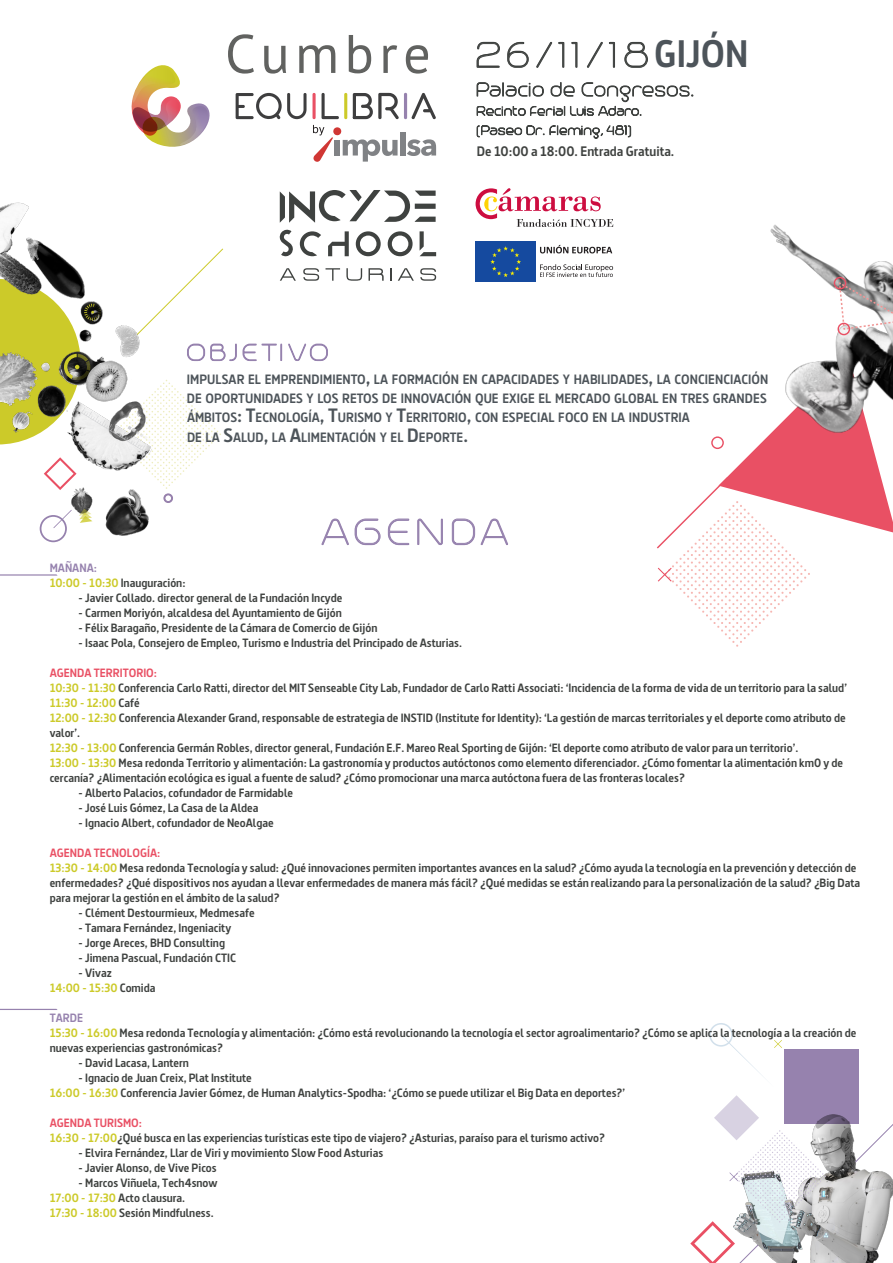
<style>
.page{position:relative;width:893px;height:1263px;background:#fff}
.page>*{position:absolute;margin:0;border:0;box-sizing:border-box;transform-origin:0 0}
.t1{font:54.3px "PT Sans";letter-spacing:.1em;color:#616260}
.t2{font:100 44.7px "Trench";color:#3f4240}
.t3{font:100 16.05px "Trench";color:#3f4240}
.t4{font:700 13.8px "Dsignes";color:#3f4240}
.t5{font:700 13.5px/19.4px "Dsignes";letter-spacing:.005em;color:#4d545a}
.t6{font:700 12px/15px "Dsignes";color:#3f4240}
.s1{font-family:"Dsignes";font-weight:700;font-size:38.25px;color:#4d545a}
.s2{font-size:19.35px}
.s3{color:#9682ae}
.s4{color:#ccca29}
.s5{color:#e95064}
</style>
<div class="page">
<img style="left:0;top:202px;width:149px;height:341px">
<svg style="left:79px;top:509px;width:13px;height:14px"></svg>
<svg style="left:40px;top:510px;width:32px;height:32px"></svg>
<div style="left:785px;top:1049px;width:74px;height:74px;background:#9682ae"></div>
<img style="left:826px;top:1114px;width:67px;height:149px">
<svg style="left:690px;top:1095px;width:136px;height:168px"></svg>
<svg style="left:855px;top:1118px;width:38px;height:44px"></svg>
<svg style="left:709px;top:1023px;width:73px;height:51px"></svg>
<svg style="left:657px;top:436px;width:236px;height:211px"></svg>
<img style="left:729px;top:224px;width:164px;height:255px">
<svg style="left:834px;top:277px;width:59px;height:58px"></svg>
<svg style="left:0;top:248px;width:237px;height:255px"></svg>
<svg style="left:243px;top:344px;width:39px;height:17px"></svg>
<svg style="left:288px;top:343px;width:40px;height:18px"></svg>
<svg style="left:476px;top:188px;width:137px;height:39px"></svg>
<svg style="left:540px;top:245px;width:72px;height:9px"></svg>
<svg style="left:540px;top:264px;width:73px;height:13px"></svg>
<div style="left:476px;top:241px;width:60px;height:41px;background:#154a9f"></div>
<svg style="left:490px;top:246px;width:31px;height:31px"></svg>
<svg style="left:300px;top:231px;width:21px;height:25px"></svg>
<svg style="left:328px;top:231px;width:21px;height:25px"></svg>
<svg style="left:356px;top:231px;width:25px;height:25px"></svg>
<svg style="left:388px;top:231px;width:25px;height:25px"></svg>
<svg style="left:420px;top:231px;width:16px;height:25px"></svg>
<svg style="left:280px;top:268px;width:16px;height:13px"></svg>
<svg style="left:303px;top:268px;width:16px;height:13px"></svg>
<svg style="left:325px;top:268px;width:15px;height:13px"></svg>
<svg style="left:346px;top:268px;width:16px;height:13px"></svg>
<svg style="left:369px;top:268px;width:15px;height:13px"></svg>
<svg style="left:390px;top:268px;width:1px;height:13px"></svg>
<svg style="left:398px;top:268px;width:16px;height:13px"></svg>
<svg style="left:420px;top:268px;width:16px;height:13px"></svg>
<svg style="left:280px;top:190px;width:156px;height:33px"></svg>
<svg style="left:280px;top:230px;width:13px;height:26px"></svg>
<svg style="left:477px;top:42px;width:23px;height:26px"></svg>
<svg style="left:507px;top:42px;width:22px;height:26px"></svg>
<svg style="left:537px;top:42px;width:15px;height:26px"></svg>
<svg style="left:558px;top:42px;width:6px;height:26px"></svg>
<svg style="left:571px;top:42px;width:6px;height:26px"></svg>
<svg style="left:587px;top:42px;width:16px;height:26px"></svg>
<svg style="left:609px;top:42px;width:6px;height:26px"></svg>
<svg style="left:624px;top:42px;width:24px;height:26px"></svg>
<svg style="left:477px;top:82px;width:216px;height:34px"></svg>
<svg style="left:477px;top:125px;width:67px;height:12px"></svg>
<svg style="left:550px;top:125px;width:81px;height:14px"></svg>
<svg style="left:313px;top:93px;width:3px;height:26px"></svg>
<svg style="left:322px;top:93px;width:25px;height:26px"></svg>
<svg style="left:353px;top:93px;width:83px;height:26px"></svg>
<svg style="left:236px;top:93px;width:71px;height:26px"></svg>
<svg style="left:132px;top:65px;width:78px;height:82px"></svg>
<svg style="left:313px;top:125px;width:85px;height:37px"></svg>
<div style="left:400px;top:132px;width:6px;height:24px;background:#808285"></div>
<svg style="left:407px;top:139px;width:29px;height:17px"></svg>
<svg style="left:0;top:574px;width:58px;height:2px"></svg>
<svg style="left:0;top:1009px;width:58px;height:1px"></svg>
<svg style="left:322px;top:519px;width:27px;height:27px"></svg>
<svg style="left:355px;top:519px;width:25px;height:26px"></svg>
<svg style="left:388px;top:519px;width:21px;height:26px"></svg>
<svg style="left:417px;top:519px;width:26px;height:26px"></svg>
<svg style="left:452px;top:519px;width:23px;height:26px"></svg>
<svg style="left:481px;top:519px;width:27px;height:26px"></svg>
<h1 class="t1" style="left:225px;top:19px;width:207px">Cumbre</h1>
<h2 class="t2" style="left:477px;top:34px;width:273px">26/11/18<span class="s1">GIJÓN</span></h2>
<h3 class="t3" style="left:477px;top:103px;width:168px">Recinto Ferial Luis Adaro.</h3>
<p class="t4" style="left:477px;top:143px;width:199px">De 10:00 a 18:00. Entrada Gratuita.</p>
<p class="t5" style="left:187px;top:369px;width:583px">IMPULSAR EL EMPRENDIMIENTO<span class="s2">,</span> LA FORMACIÓN EN CAPACIDADES Y HABILIDADES<span class="s2">,</span> LA CONCIENCIACIÓN DE OPORTUNIDADES Y LOS RETOS DE INNOVACIÓN QUE EXIGE EL MERCADO GLOBAL EN TRES GRANDES ÁMBITOS<span class="s2">: T</span>ECNOLOGÍA<span class="s2">, T</span>URISMO Y <span class="s2">T</span>ERRITORIO<span class="s2">,</span> CON ESPECIAL FOCO EN LA INDUSTRIA<br>DE LA <span class="s2">S</span>ALUD<span class="s2">,</span> LA <span class="s2">A</span>LIMENTACIÓN Y EL <span class="s2">D</span>EPORTE<span class="s2">.</span></p>
<p class="t6" style="left:50px;top:560px;width:137px"><span class="s3">MAÑANA:<br></span><span class="s4">10:00 - 10:30</span> Inauguración:</p>
<p class="t6" style="left:78px;top:590px;width:266px">- Javier Collado. director general de la Fundación Incyde</p>
<p class="t6" style="left:78px;top:605px;width:265px">- Carmen Moriyón, alcaldesa del Ayuntamiento de Gijón</p>
<p class="t6" style="left:78px;top:620px;width:301px">- Félix Baragaño, Presidente de la Cámara de Comercio de Gijón</p>
<p class="t6" style="left:78px;top:635px;width:386px">- Isaac Pola, Consejero de Empleo, Turismo e Industria del Principado de Asturias.</p>
<p class="t6" style="left:50px;top:665px;width:799px"><span class="s5">AGENDA TERRITORIO:<br></span><span class="s4">10:30 - 11:30</span> Conferencia Carlo Ratti, director del MIT Senseable City Lab, Fundador de Carlo Ratti Associati: ‘Incidencia de la forma de vida de un territorio para la salud’ <span class="s4">11:30 - 12:00</span> Café<br><span class="s4">12:00 - 12:30</span> Conferencia Alexander Grand, responsable de estrategia de INSTID (Institute for Identity): ‘La gestión de marcas territoriales y el deporte como atributo de valor’.<br><span class="s4">12:30 - 13:00</span> Conferencia Germán Robles, director general, Fundación E.F. Mareo Real Sporting de Gijón: ‘El deporte como atributo de valor para un territorio’.<br><span class="s4">13:00 - 13:30</span> Mesa redonda Territorio y alimentación: La gastronomía y productos autóctonos como elemento diferenciador. ¿Cómo fomentar la alimentación km0 y de cercanía? ¿Alimentación ecológica es igual a fuente de salud? ¿Cómo promocionar una marca autóctona fuera de las fronteras locales?</p>
<p class="t6" style="left:78px;top:785px;width:217px">- Alberto Palacios, cofundador de Farmidable</p>
<p class="t6" style="left:78px;top:800px;width:182px">- José Luis Gómez, La Casa de la Aldea</p>
<p class="t6" style="left:78px;top:815px;width:197px">- Ignacio Albert, cofundador de NeoAlgae</p>
<p class="t6" style="left:50px;top:845px;width:812px"><span class="s5">AGENDA TECNOLOGÍA:<br></span><span class="s4">13:30 - 14:00</span> Mesa redonda Tecnología y salud: ¿Qué innovaciones permiten importantes avances en la salud? ¿Cómo ayuda la tecnología en la prevención y detección de enfermedades? ¿Qué dispositivos nos ayudan a llevar enfermedades de manera más fácil? ¿Qué medidas se están realizando para la personalización de la salud? ¿Big Data para mejorar la gestión en el ámbito de la salud?</p>
<p class="t6" style="left:78px;top:905px;width:178px">- Clément Destourmieux, Medmesafe</p>
<p class="t6" style="left:78px;top:920px;width:155px">- Tamara Fernández, Ingeniacity</p>
<p class="t6" style="left:78px;top:935px;width:148px">- Jorge Areces, BHD Consulting</p>
<p class="t6" style="left:78px;top:950px;width:159px">- Jimena Pascual, Fundación CTIC</p>
<p class="t6" style="left:50px;top:965px;width:107px;text-indent:28px">- Vivaz<br><span class="s4">14:00 - 15:30</span> Comida</p>
<p class="t6" style="left:50px;top:1010px;width:808px"><span class="s3">TARDE<br></span><span class="s4">15:30 - 16:00</span> Mesa redonda Tecnología y alimentación: ¿Cómo está revolucionando la tecnología el sector agroalimentario? ¿Cómo se aplica la tecnología a la creación de nuevas experiencias gastronómicas?</p>
<p class="t6" style="left:78px;top:1055px;width:112px">- David Lacasa, Lantern</p>
<p class="t6" style="left:50px;top:1070px;width:577px;text-indent:28px">- Ignacio de Juan Creix, Plat Institute<br><span class="s4">16:00 - 16:30</span> Conferencia Javier Gómez, de Human Analytics-Spodha: ‘¿Cómo se puede utilizar el Big Data en deportes?’</p>
<p class="t6" style="left:50px;top:1115px;width:557px"><span class="s5">AGENDA TURISMO:<br></span><span class="s4">16:30 - 17:00</span>¿Qué busca en las experiencias turísticas este tipo de viajero? ¿Asturias, paraíso para el turismo activo?</p>
<p class="t6" style="left:78px;top:1145px;width:307px">- Elvira Fernández, Llar de Viri y movimiento Slow Food Asturias</p>
<p class="t6" style="left:78px;top:1160px;width:140px">- Javier Alonso, de Vive Picos</p>
<p class="t6" style="left:50px;top:1175px;width:169px;text-indent:28px">- Marcos Viñuela, Tech4snow<br><span class="s4">17:00 - 17:30</span> Acto clausura.<br><span class="s4">17:30 - 18:00</span> Sesión Mindfulness.</p>
</div>
